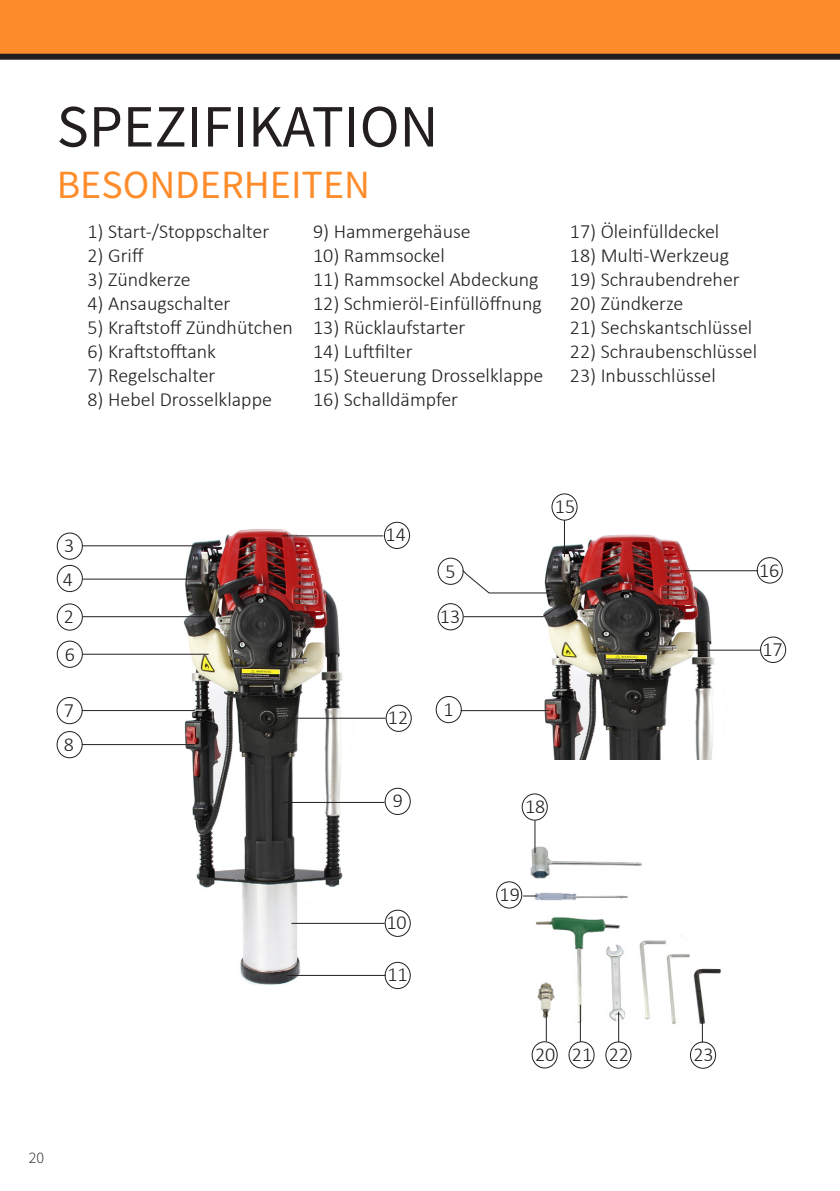
<style>
.page{position:relative;width:840px;height:1191px;background:#fff}
.page>*{position:absolute;margin:0;border:0;box-sizing:border-box;transform-origin:0 0}
.t1{font:60px "Source Sans Pro";color:#231f20}
.t2{font:40px "Source Sans Pro";color:#ff8c2b}
.t3{font:300 20px "Calibri";color:#231f20}
.t4{font:300 16px "Source Sans Pro";color:#231f20}
</style>
<div class="page">
<div style="left:0;top:0;width:839px;height:57px;background:#ff8c2b"></div>
<div style="left:0;top:54px;width:839px;height:6px;background:#231f20"></div>
<img style="left:56px;top:526px;width:449px;height:464px">
<div style="left:57px;top:603px;width:26px;height:27px;border:1px solid #231f20;border-radius:50%"></div>
<div style="left:57px;top:640px;width:26px;height:28px;border:1px solid #231f20;border-radius:50%"></div>
<hr style="left:83px;top:616px;width:125px;height:1px;background:#231f20">
<div style="left:57px;top:532px;width:26px;height:28px;border:1px solid #231f20;border-radius:50%"></div>
<hr style="left:83px;top:545px;width:112px;height:1px;background:#231f20">
<hr style="left:83px;top:578px;width:114px;height:1px;background:#231f20">
<div style="left:57px;top:565px;width:26px;height:27px;border:1px solid #231f20;border-radius:50%"></div>
<hr style="left:83px;top:653px;width:125px;height:1px;background:#231f20">
<div style="left:57px;top:697px;width:26px;height:27px;border:1px solid #231f20;border-radius:50%"></div>
<hr style="left:82px;top:710px;width:112px;height:1px;background:#231f20">
<div style="left:57px;top:731px;width:26px;height:27px;border:1px solid #231f20;border-radius:50%"></div>
<hr style="left:82px;top:744px;width:112px;height:1px;background:#231f20">
<div style="left:384px;top:787px;width:26px;height:28px;border:1px solid #231f20;border-radius:50%"></div>
<hr style="left:282px;top:802px;width:102px;height:1px;background:#231f20">
<div style="left:384px;top:909px;width:26px;height:28px;border:1px solid #231f20;border-radius:50%"></div>
<hr style="left:291px;top:923px;width:93px;height:1px;background:#231f20">
<div style="left:384px;top:962px;width:26px;height:27px;border:1px solid #231f20;border-radius:50%"></div>
<hr style="left:287px;top:975px;width:98px;height:1px;background:#231f20">
<div style="left:385px;top:704px;width:26px;height:28px;border:1px solid #231f20;border-radius:50%"></div>
<hr style="left:269px;top:717px;width:116px;height:1px;background:#231f20">
<div style="left:437px;top:603px;width:26px;height:27px;border:1px solid #231f20;border-radius:50%"></div>
<div style="left:437px;top:557px;width:26px;height:28px;border:1px solid #231f20;border-radius:50%"></div>
<div style="left:384px;top:522px;width:26px;height:27px;border:1px solid #231f20;border-radius:50%"></div>
<hr style="left:282px;top:535px;width:101px;height:1px;background:#231f20">
<img style="left:523px;top:515px;width:236px;height:244px">
<hr style="left:460px;top:710px;width:89px;height:1px;background:#231f20">
<div style="left:435px;top:696px;width:26px;height:27px;border:1px solid #231f20;border-radius:50%"></div>
<svg style="left:461px;top:569px;width:122px;height:48px"></svg>
<div style="left:551px;top:493px;width:26px;height:27px;border:1px solid #231f20;border-radius:50%"></div>
<hr style="left:563px;top:520px;width:1px;height:37px;background:#231f20">
<img style="left:523px;top:821px;width:182px;height:219px">
<div style="left:521px;top:793px;width:26px;height:27px;border:1px solid #231f20;border-radius:50%"></div>
<div style="left:496px;top:881px;width:26px;height:27px;border:1px solid #231f20;border-radius:50%"></div>
<div style="left:531px;top:1041px;width:26px;height:27px;border:1px solid #231f20;border-radius:50%"></div>
<div style="left:568px;top:1041px;width:26px;height:27px;border:1px solid #231f20;border-radius:50%"></div>
<div style="left:605px;top:1041px;width:26px;height:27px;border:1px solid #231f20;border-radius:50%"></div>
<div style="left:689px;top:1041px;width:26px;height:27px;border:1px solid #231f20;border-radius:50%"></div>
<svg style="left:523px;top:895px;width:14px;height:1px"></svg>
<hr style="left:534px;top:820px;width:1px;height:33px;background:#231f20">
<hr style="left:545px;top:1011px;width:1px;height:30px;background:#231f20">
<hr style="left:579px;top:1004px;width:1px;height:37px;background:#231f20">
<hr style="left:617px;top:1011px;width:1px;height:31px;background:#231f20">
<svg style="left:701px;top:1017px;width:1px;height:25px"></svg>
<hr style="left:687px;top:649px;width:73px;height:1px;background:#231f20">
<div style="left:759px;top:636px;width:26px;height:27px;border:1px solid #231f20;border-radius:50%"></div>
<hr style="left:684px;top:570px;width:73px;height:1px;background:#231f20">
<div style="left:756px;top:557px;width:26px;height:26px;border:1px solid #231f20;border-radius:50%"></div>
<div style="left:641px;top:818px;width:141px;height:116px;background:#fff"></div>
<svg style="left:658px;top:818px;width:124px;height:170px"></svg>
<p class="t1" style="left:57px;top:88px;width:383px">SPEZIFIKATION</p>
<p class="t2" style="left:57px;top:159px;width:314px">BESONDERHEITEN</p>
<p class="t3" style="left:87px;top:219px;width:183px">1) Start-/Stoppschalter</p>
<p class="t3" style="left:87px;top:243px;width:58px">2) Griff</p>
<p class="t3" style="left:87px;top:267px;width:105px">3) Zündkerze</p>
<p class="t3" style="left:87px;top:291px;width:144px">4) Ansaugschalter</p>
<p class="t3" style="left:87px;top:315px;width:207px">5) Kraftstoff Zündhütchen</p>
<p class="t3" style="left:87px;top:339px;width:130px">6) Kraftstofftank</p>
<p class="t3" style="left:87px;top:363px;width:129px">7) Regelschalter</p>
<p class="t3" style="left:87px;top:387px;width:186px">8) Hebel Drosselklappe</p>
<p class="t3" style="left:313px;top:219px;width:159px">9) Hammergehäuse</p>
<p class="t3" style="left:313px;top:243px;width:133px">10) Rammsockel</p>
<p class="t3" style="left:313px;top:267px;width:227px">11) Rammsockel Abdeckung</p>
<p class="t3" style="left:313px;top:291px;width:230px">12) Schmieröl-Einfüllöffnung</p>
<p class="t3" style="left:313px;top:315px;width:154px">13) Rücklaufstarter</p>
<p class="t3" style="left:313px;top:339px;width:101px">14) Luftfilter</p>
<p class="t3" style="left:313px;top:363px;width:232px">15) Steuerung Drosselklappe</p>
<p class="t3" style="left:313px;top:387px;width:146px">16) Schalldämpfer</p>
<p class="t3" style="left:569px;top:219px;width:151px">17) Öleinfülldeckel</p>
<p class="t3" style="left:569px;top:243px;width:160px">18) Multi-Werkzeug</p>
<p class="t3" style="left:569px;top:267px;width:171px">19) Schraubendreher</p>
<p class="t3" style="left:569px;top:291px;width:115px">20) Zündkerze</p>
<p class="t3" style="left:569px;top:315px;width:184px">21) Sechskantschlüssel</p>
<p class="t3" style="left:569px;top:339px;width:188px">22) Schraubenschlüssel</p>
<p class="t3" style="left:569px;top:363px;width:147px">23) Inbusschlüssel</p>
<p class="t3" style="left:554px;top:494px;width:22px">15</p>
<p class="t3" style="left:64px;top:533px;width:12px">3</p>
<p class="t3" style="left:63px;top:566px;width:12px">4</p>
<p class="t3" style="left:385px;top:522px;width:22px">14</p>
<p class="t3" style="left:445px;top:558px;width:12px">5</p>
<p class="t3" style="left:758px;top:557px;width:22px">16</p>
<p class="t3" style="left:64px;top:604px;width:12px">2</p>
<p class="t3" style="left:439px;top:603px;width:22px">13</p>
<p class="t3" style="left:65px;top:642px;width:12px">6</p>
<p class="t3" style="left:761px;top:637px;width:22px">17</p>
<p class="t3" style="left:64px;top:697px;width:12px">7</p>
<p class="t3" style="left:64px;top:731px;width:12px">8</p>
<p class="t3" style="left:387px;top:705px;width:22px">12</p>
<p class="t3" style="left:443px;top:696px;width:12px">1</p>
<p class="t3" style="left:392px;top:788px;width:12px">9</p>
<p class="t3" style="left:525px;top:794px;width:22px">18</p>
<p class="t3" style="left:499px;top:882px;width:22px">19</p>
<p class="t3" style="left:386px;top:910px;width:22px">10</p>
<p class="t3" style="left:387px;top:962px;width:22px">11</p>
<p class="t3" style="left:534px;top:1041px;width:22px">20</p>
<p class="t3" style="left:571px;top:1041px;width:22px">21</p>
<p class="t3" style="left:608px;top:1042px;width:22px">22</p>
<p class="t3" style="left:693px;top:1042px;width:22px">23</p>
<p class="t4" style="left:29px;top:1147px;width:17px">20</p>
</div>
